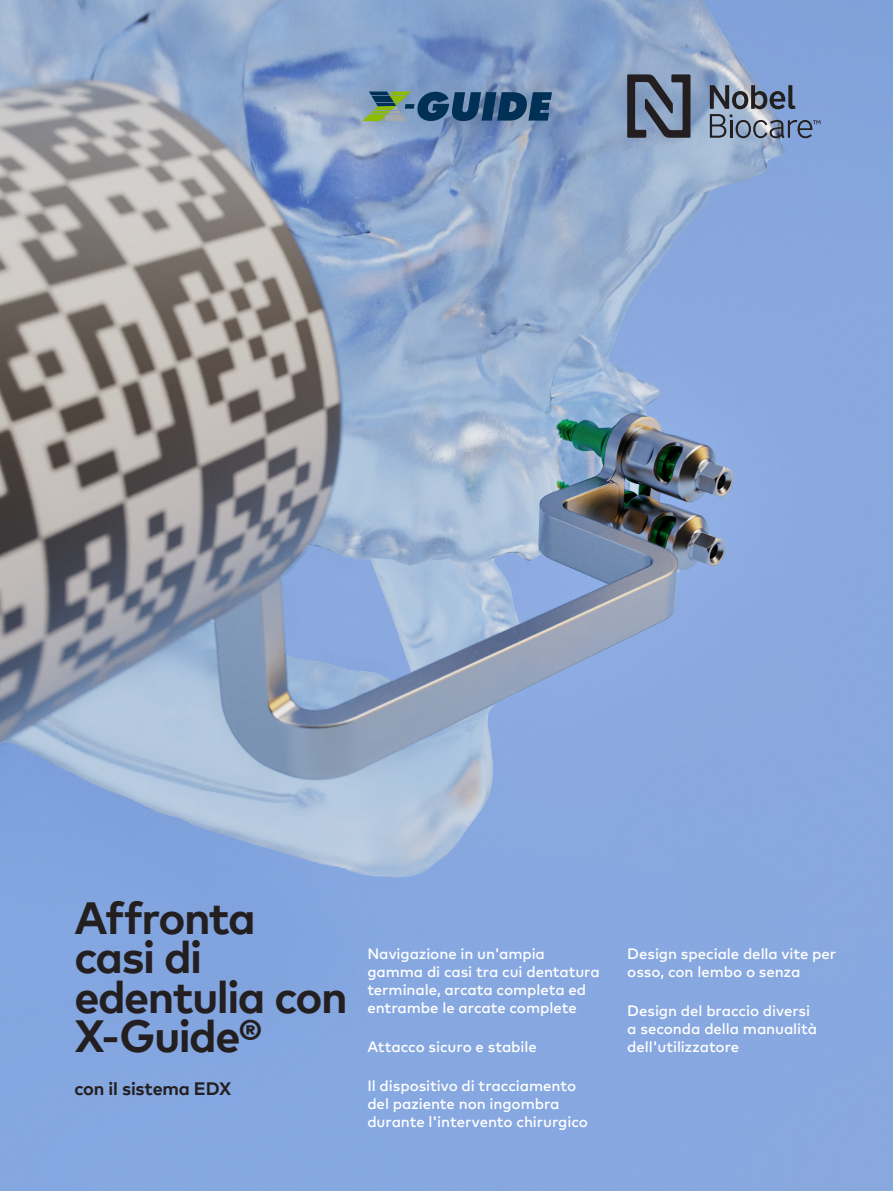
<style>
.page{position:relative;width:893px;height:1191px;background:#fff}
.page>*{position:absolute;margin:0;border:0;box-sizing:border-box;transform-origin:0 0}
.H_30{font:700 45px/39px "Mark Pro";letter-spacing:-.035em;color:#231f20}
.H_16_cover{font:700 18px "Mark Pro";letter-spacing:-.01em;color:#231f20}
.H_16_cover-2{font:500 15px/18px "Mark Pro";letter-spacing:-.01em;color:#fff}
</style>
<div class="page">
<img style="left:0;top:0;width:893px;height:1191px">
<svg style="left:710px;top:85px;width:110px;height:53px;background:#7888a4"></svg>
<svg style="left:627px;top:74px;width:63px;height:64px;background:#596375"></svg>
<div style="left:343px;top:68px;width:231px;height:77px;background:#231f20;opacity:.2"></div>
<svg style="left:362px;top:91px;width:190px;height:30px;background:#3f657a"></svg>
<p class="H_30" style="left:74px;top:895px;width:275px">Affronta casi di edentulia con<br>X-Guide®</p>
<p class="H_16_cover" style="left:74px;top:1074px;width:158px">con il sistema EDX</p>
<p class="H_16_cover-2" style="left:367px;top:943px;width:234px">Navigazione in un'ampia gamma di casi tra cui dentatura terminale, arcata completa ed entrambe le arcate complete</p>
<p class="H_16_cover-2" style="left:367px;top:1036px;width:171px">Attacco sicuro e stabile</p>
<p class="H_16_cover-2" style="left:367px;top:1076px;width:222px">Il dispositivo di tracciamento del paziente non ingombra durante l'intervento chirurgico</p>
<p class="H_16_cover-2" style="left:627px;top:943px;width:211px">Design speciale della vite per osso, con lembo o senza</p>
<p class="H_16_cover-2" style="left:627px;top:1000px;width:191px">Design del braccio diversi a seconda della manualità dell'utilizzatore</p>
</div>
